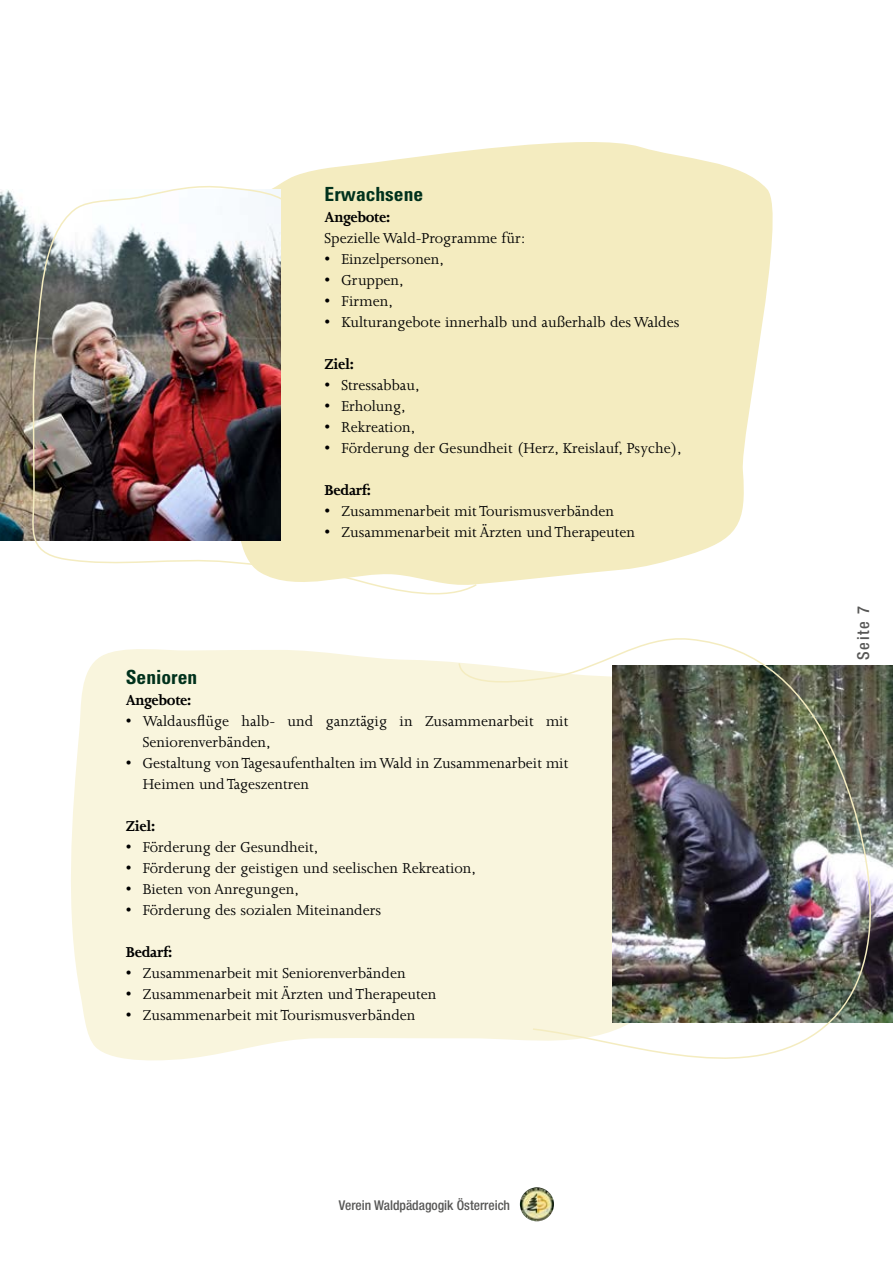
<style>
.page{position:relative;width:893px;height:1263px;background:#fff}
.page>*{position:absolute;margin:0;border:0;box-sizing:border-box;transform-origin:0 0}
.t1{font:700 condensed 19.5px "Univers LT Std";color:#00311c}
.t2{font:16.5px/21px "Joanna MT Std";color:#000}
.t3{font:700 16.5px "Joanna MT Std";letter-spacing:-.025em;color:#000}
.t4{font:500 condensed 16.5px "Helvetica Neue LT Std";letter-spacing:.1em;color:#575756}
.t5{font:500 condensed 13.5px "Helvetica Neue LT Std";color:#575756}
</style>
<div class="page">
<svg style="left:282px;top:142px;width:491px;height:442px;background:#f5eec8"></svg>
<img style="left:0;top:189px;width:24px;height:352px">
<svg style="left:24px;top:183px;width:454px;height:878px"></svg>
<img style="left:458px;top:633px;width:435px;height:428px">
<img style="left:520px;top:1187px;width:34px;height:34px;border-radius:17px">
<p class="t1" style="left:325px;top:182px;width:100px">Erwachsene</p>
<p class="t3" style="left:325px;top:208px;width:67px">Angebote:</p>
<p class="t2" style="left:325px;top:228px;width:202px">Spezielle Wald-Programme für:</p>
<p class="t2" style="left:325px;top:249px;width:121px">• Einzelpersonen,</p>
<p class="t2" style="left:325px;top:270px;width:81px">• Gruppen,</p>
<p class="t2" style="left:325px;top:291px;width:70px">• Firmen,</p>
<p class="t2" style="left:325px;top:312px;width:356px">• Kulturangebote innerhalb und außerhalb des Waldes</p>
<p class="t3" style="left:325px;top:355px;width:31px">Ziel:</p>
<p class="t2" style="left:325px;top:375px;width:97px">• Stressabbau,</p>
<p class="t2" style="left:325px;top:396px;width:83px">• Erholung,</p>
<p class="t2" style="left:325px;top:417px;width:92px">• Rekreation,</p>
<p class="t2" style="left:325px;top:438px;width:359px">• Förderung der Gesundheit (Herz, Kreislauf, Psyche),</p>
<p class="t3" style="left:325px;top:481px;width:48px">Bedarf:</p>
<p class="t2" style="left:325px;top:501px;width:291px">• Zusammenarbeit mit Tourismusverbänden</p>
<p class="t2" style="left:325px;top:522px;width:312px">• Zusammenarbeit mit Ärzten und Therapeuten</p>
<p class="t1" style="left:126px;top:665px;width:73px">Senioren</p>
<p class="t3" style="left:126px;top:691px;width:67px">Angebote:</p>
<p class="t2" style="left:143px;top:711px;width:427px;text-indent:-17px">• Waldausflüge halb- und ganztägig in Zusammenarbeit mit<br>Seniorenverbänden,</p>
<p class="t2" style="left:143px;top:753px;width:427px;text-indent:-17px">• Gestaltung von Tagesaufenthalten im Wald in Zusammenarbeit mit<br>Heimen und Tageszentren</p>
<p class="t3" style="left:126px;top:817px;width:31px">Ziel:</p>
<p class="t2" style="left:126px;top:837px;width:194px">• Förderung der Gesundheit,</p>
<p class="t2" style="left:126px;top:858px;width:352px">• Förderung der geistigen und seelischen Rekreation,</p>
<p class="t2" style="left:126px;top:879px;width:175px">• Bieten von Anregungen,</p>
<p class="t2" style="left:126px;top:900px;width:257px">• Förderung des sozialen Miteinanders</p>
<p class="t3" style="left:126px;top:943px;width:48px">Bedarf:</p>
<p class="t2" style="left:126px;top:963px;width:281px">• Zusammenarbeit mit Seniorenverbänden</p>
<p class="t2" style="left:126px;top:984px;width:312px">• Zusammenarbeit mit Ärzten und Therapeuten</p>
<p class="t2" style="left:126px;top:1005px;width:291px">• Zusammenarbeit mit Tourismusverbänden</p>
<p class="t5" style="left:339px;top:1197px;width:173px">Verein Waldpädagogik Österreich</p>
<p class="t4" style="left:853px;top:660px;width:55px;rotate:-90deg">Seite 7</p>
</div>
